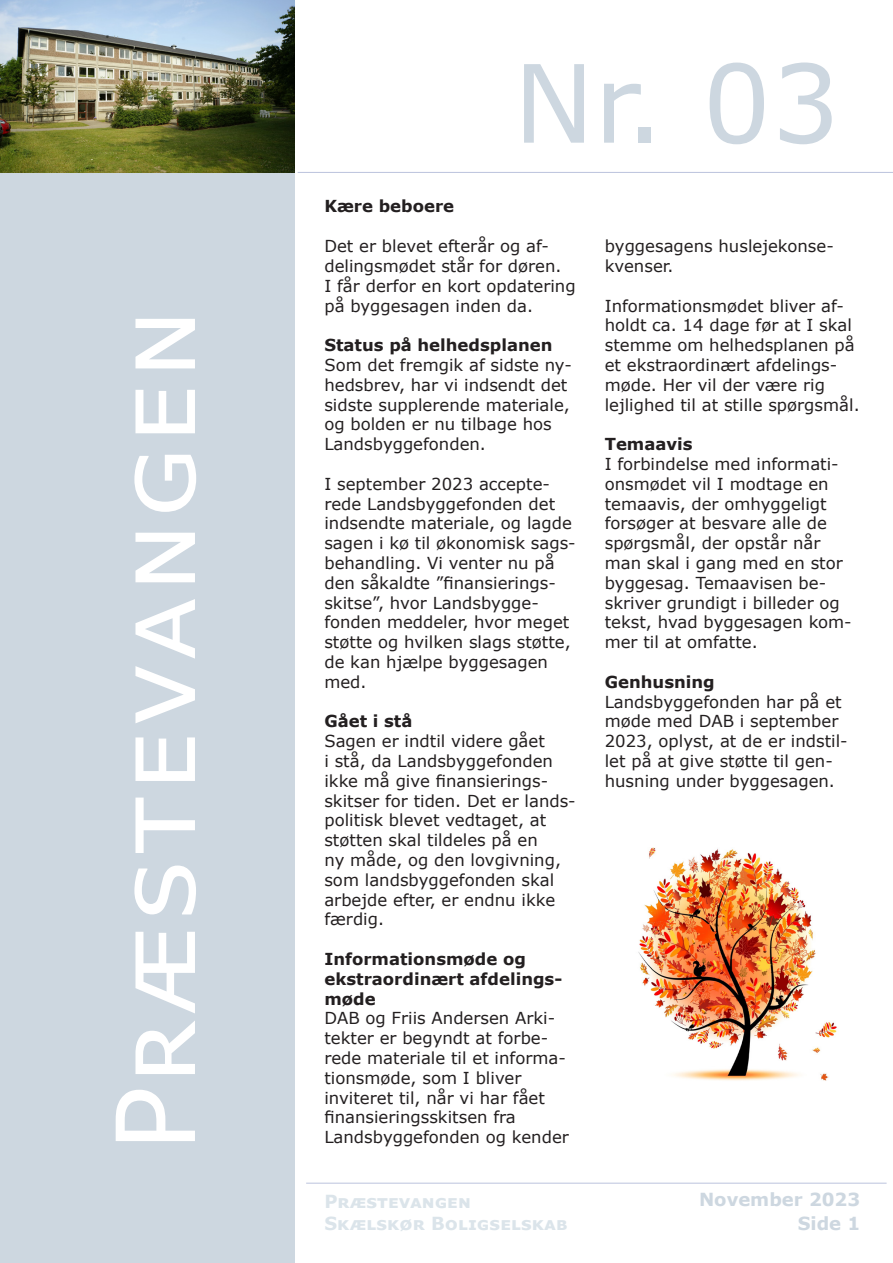
<style>
.page{position:relative;width:893px;height:1263px;background:#fff}
.page>*{position:absolute;margin:0;border:0;box-sizing:border-box;transform-origin:0 0}
.t1{font:109.05px "Verdana";letter-spacing:.04em;color:#fff}
.t2{font:108px "Verdana";color:#cdd7e0}
.t3{font:700 18px/21.6px "Verdana";color:#dbe4ea}
.t4{font:700 18px "Verdana";color:#cdd7e0}
.tekst{font:16.5px/19.8px "Verdana";color:#231f20}
.tekst-2{font:700 16.5px/19.8px "Verdana";color:#231f20}
</style>
<div class="page">
<div style="left:0;top:19px;width:295px;height:1244px;background:#cdd7e0"></div>
<hr style="left:298px;top:172px;width:595px;height:1px;background:#bbc3dd">
<hr style="left:306px;top:1183px;width:581px;height:1px;background:#bbc3dd">
<img style="left:0;top:0;width:295px;height:173px">
<img style="left:638px;top:847px;width:199px;height:234px">
<h1 class="t1" style="left:80px;top:1151px;width:844px;rotate:-90deg">Præstevangen</h1>
<h2 class="t2" style="left:513px;top:29px;width:328px">Nr. 03</h2>
<p class="tekst-2" style="left:324px;top:196px;width:131px">Kære beboere</p>
<p class="tekst" style="left:324px;top:236px;width:239px">Det er blevet efterår og af&shy;delingsmødet står for døren.</p>
<p class="tekst" style="left:324px;top:276px;width:253px">I får derfor en kort opdatering på byggesagen inden da.</p>
<p class="tekst-2" style="left:324px;top:335px;width:230px">Status på helhedsplanen</p>
<p class="tekst" style="left:324px;top:355px;width:249px">Som det fremgik af sidste ny&shy;hedsbrev, har vi indsendt det sidste supplerende materiale, og bolden er nu tilbage hos<br>Landsbyggefonden.</p>
<p class="tekst" style="left:324px;top:474px;width:253px">I september 2023 accepte&shy;rede Landsbyggefonden det indsendte materiale, og lagde sagen i kø til økonomisk sags&shy;behandling. Vi venter nu på den såkaldte ”finansierings&shy;skitse”, hvor Landsbygge&shy;fonden meddeler, hvor meget støtte og hvilken slags støtte, de kan hjælpe byggesagen med.</p>
<p class="tekst-2" style="left:324px;top:711px;width:90px">Gået i stå</p>
<p class="tekst" style="left:324px;top:731px;width:253px">Sagen er indtil videre gået<br>i stå, da Landsbyggefonden ikke må give finansierings&shy;skitser for tiden. Det er lands&shy;politisk blevet vedtaget, at støtten skal tildeles på en<br>ny måde, og den lovgivning, som landsbyggefonden skal arbejde efter, er endnu ikke færdig.</p>
<p class="tekst-2" style="left:324px;top:949px;width:203px">Informationsmøde og</p>
<p class="tekst-2" style="left:324px;top:968px;width:239px">ekstraordinært afdelings&shy;møde</p>
<p class="tekst" style="left:324px;top:1008px;width:243px">DAB og Friis Andersen Arki&shy;tekter er begyndt at forbe&shy;rede materiale til et informa&shy;tionsmøde, som I bliver</p>
<p class="tekst" style="left:324px;top:1087px;width:222px">inviteret til, når vi har fået</p>
<p class="tekst" style="left:324px;top:1107px;width:246px">finansieringsskitsen fra<br>Landsbyggefonden og kender</p>
<p class="t3" style="left:324px;top:1190px;width:245px">Præstevangen<br>Skælskør Boligselskab</p>
<p class="tekst" style="left:605px;top:236px;width:231px">byggesagens huslejekonse&shy;kvenser.</p>
<p class="tekst" style="left:605px;top:295px;width:251px">Informationsmødet bliver af&shy;holdt ca. 14 dage før at I skal stemme om helhedsplanen på et ekstraordinært afdelings&shy;møde. Her vil der være rig</p>
<p class="tekst" style="left:605px;top:394px;width:256px">lejlighed til at stille spørgsmål.</p>
<p class="tekst-2" style="left:605px;top:434px;width:89px">Temaavis</p>
<p class="tekst" style="left:605px;top:454px;width:249px">I forbindelse med informati&shy;onsmødet vil I modtage en temaavis, der omhyggeligt forsøger at besvare alle de spørgsmål, der opstår når man skal i gang med en stor byggesag. Temaavisen be&shy;skriver grundigt i billeder og tekst, hvad byggesagen kom&shy;mer til at omfatte.</p>
<p class="tekst-2" style="left:605px;top:671px;width:112px">Genhusning</p>
<p class="tekst" style="left:605px;top:691px;width:244px">Landsbyggefonden har på et møde med DAB i september<br>2023, oplyst, at de er indstil&shy;let på at give støtte til gen&shy;husning under byggesagen.</p>
<p class="t4" style="left:699px;top:1187px;width:163px">November 2023</p>
<p class="t4" style="left:798px;top:1210px;width:64px">Side 1</p>
</div>
